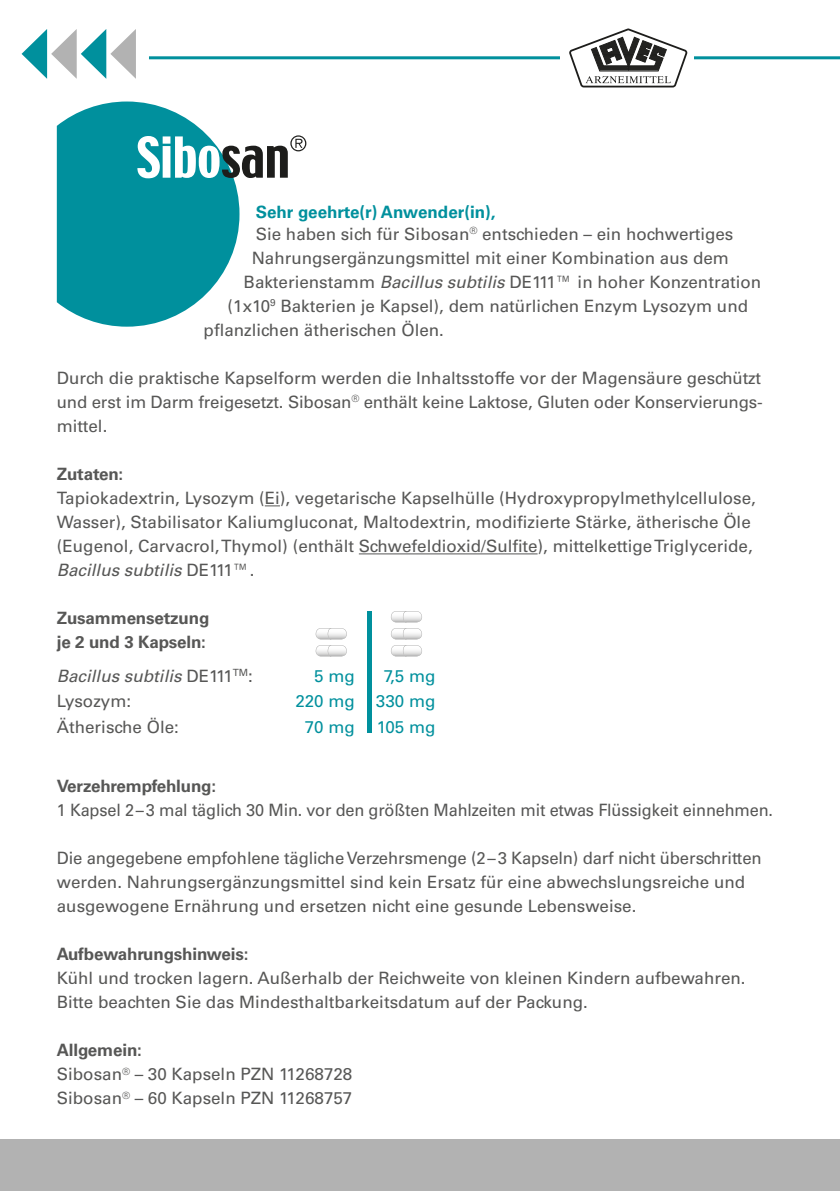
<style>
.page{position:relative;width:840px;height:1191px;background:#fff}
.page>*{position:absolute;margin:0;border:0;box-sizing:border-box;transform-origin:0 0}
.t1{font:17px/24px "Univers LT Std";color:#575756}
.t2{font:17px "Univers LT Std";color:#575756;scale:.96 1}
.t3{font:700 17px/24px "Univers LT Std";letter-spacing:-.01em;color:#575756}
.t4{font:17px "Univers LT Std";color:#00909d}
.t5{font:italic 17px "Univers LT Std";color:#575756}
.s1{font-weight:700;color:#00909d}
.s2{font-style:italic}
.s3{font-style:normal}
.s4{font-weight:700}
</style>
<div class="page">
<hr style="left:149px;top:56px;width:690px;height:3px;background:#00909d">
<div style="left:559px;top:24px;width:134px;height:74px;background:#fff"></div>
<svg style="left:265px;top:505px;width:15px;height:1px"></svg>
<hr style="left:358px;top:553px;width:179px;height:1px;background:#575756">
<svg style="left:569px;top:28px;width:118px;height:59px"></svg>
<div style="left:0;top:1140px;width:839px;height:51px;background:#b2b2b2"></div>
<svg style="left:22px;top:29px;width:114px;height:50px"></svg>
<svg style="left:57px;top:101px;width:182px;height:226px;fill:#00909d"></svg>
<svg style="left:137px;top:135px;width:169px;height:43px"></svg>
<hr style="left:367px;top:611px;width:4px;height:122px;background:#00909d">
<svg style="left:315px;top:628px;width:31px;height:29px"></svg>
<svg style="left:391px;top:611px;width:31px;height:46px"></svg>
<p class="t1" style="left:255px;top:201px;width:479px;line-height:21.8px"><span class="s1">Sehr geehrte(r) Anwender(in),<br></span>Sie haben sich für Sibosan<sup>®</sup> entschieden – ein hochwertiges</p>
<p class="t1" style="left:251px;top:246px;width:478px">Nahrungsergänzungsmittel mit einer Kombination aus dem</p>
<p class="t1" style="left:243px;top:270px;width:519px">Bakterienstamm <span class="s2">Bacillus subtilis</span> DE111™ in hoher Konzentration</p>
<p class="t1" style="left:227px;top:294px;width:521px">(1x10<sup>9</sup> Bakterien je Kapsel), dem natürlichen Enzym Lysozym und</p>
<p class="t1" style="left:203px;top:318px;width:242px">pflanzlichen ätherischen Ölen.</p>
<p class="t1" style="left:57px;top:366px;width:707px;text-align:justify">Durch die praktische Kapselform werden die Inhaltsstoffe vor der Magensäure geschützt und erst im Darm freigesetzt. Sibosan<sup>®</sup> enthält keine Laktose, Gluten oder Konservierungs&shy;mittel.</p>
<p class="t3" style="left:57px;top:462px;width:68px">Zutaten:</p>
<p class="t1" style="left:57px;top:486px;width:700px">Tapiokadextrin, Lysozym (Ei), vegetarische Kapselhülle (Hydroxypropylmethylcellulose, Wasser), Stabilisator Kaliumgluconat, Maltodextrin, modifizierte Stärke, ätherische Öle (Eugenol, Carvacrol, Thymol) (enthält Schwefeldioxid/Sulfite), mittelkettige Triglyceride, <span class="s2">Bacillus subtilis</span> DE111™.</p>
<p class="t3" style="left:57px;top:606px;width:154px">Zusammensetzung je 2 und 3 Kapseln:</p>
<p class="t5" style="left:57px;top:665px;width:197px">Bacillus subtilis <span class="s3">DE111</span><sup>TM</sup><span class="s3">:</span></p>
<p class="t4" style="left:314px;top:665px;width:42px">5 mg</p>
<p class="t4" style="left:383px;top:665px;width:53px">7,5 mg</p>
<p class="t1" style="left:57px;top:689px;width:76px">Lysozym:</p>
<p class="t4" style="left:295px;top:691px;width:142px">220 mg 330 mg</p>
<p class="t1" style="left:57px;top:715px;width:123px">Ätherische Öle:</p>
<p class="t4" style="left:304px;top:716px;width:52px">70 mg</p>
<p class="t4" style="left:376px;top:716px;width:60px">105 mg</p>
<p class="t3" style="left:57px;top:774px;width:161px">Verzehrempfehlung:</p>
<p class="t2" style="left:57px;top:800px;width:747px">1 Kapsel 2 – 3 mal täglich 30 Min. vor den größten Mahlzeiten mit etwas Flüssigkeit einnehmen.</p>
<p class="t1" style="left:57px;top:846px;width:706px">Die angegebene empfohlene tägliche Verzehrsmenge (2 – 3 Kapseln) darf nicht überschritten werden. Nahrungsergänzungsmittel sind kein Ersatz für eine abwechslungsreiche und ausgewogene Ernährung und ersetzen nicht eine gesunde Lebensweise.</p>
<p class="t3" style="left:57px;top:942px;width:193px">Aufbewahrungshinweis:</p>
<p class="t1" style="left:57px;top:966px;width:690px">Kühl und trocken lagern. Außerhalb der Reichweite von kleinen Kindern aufbewahren.<br>Bitte beachten Sie das Mindesthaltbarkeitsdatum auf der Packung.</p>
<p class="t1" style="left:57px;top:1038px;width:297px"><span class="s4">Allgemein:<br></span>Sibosan<sup>®</sup> – 30 Kapseln PZN 11268728<br>Sibosan<sup>®</sup> – 60 Kapseln PZN 11268757</p>
</div>
